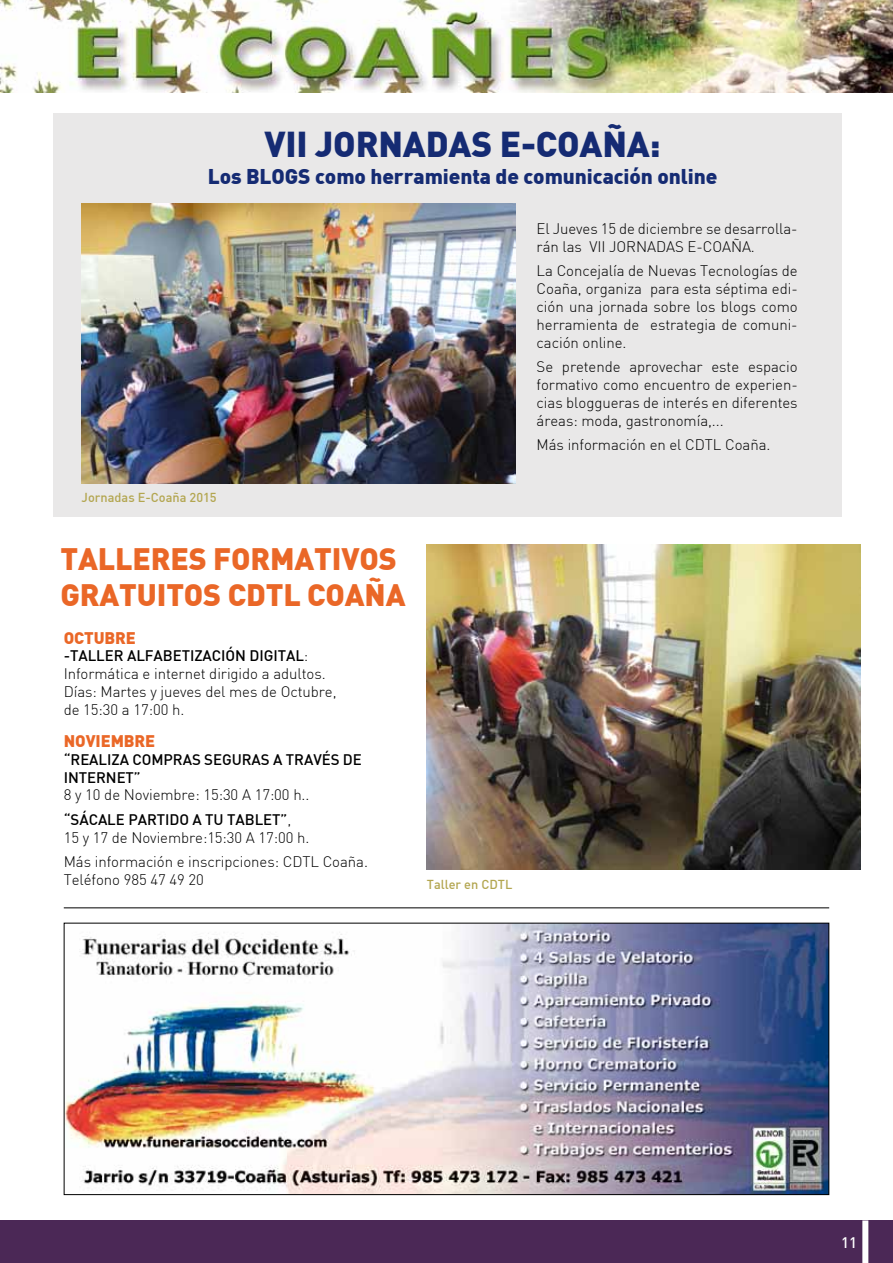
<style>
.page{position:relative;width:893px;height:1263px;background:#fff}
.page>*{position:absolute;margin:0;border:0;box-sizing:border-box;transform-origin:0 0}
.t1{font:900 35.25px "DIN";letter-spacing:-.005em;color:#152b73}
.t2{font:900 30.45px/36.5px "DIN";letter-spacing:-.005em;color:#ea6727}
.t3{font:900 20.85px "DIN";letter-spacing:-.005em;color:#152b73}
.t4{font:900 16.5px "DIN";letter-spacing:-.005em;color:#ea6727}
.t5{font:300 15px/17.9px "DIN";letter-spacing:-.005em;color:#000}
.t6{font:500 15px/17.9px "DIN";letter-spacing:-.005em;color:#000}
.t7{font:500 15px "DIN";color:#fff}
.t8{font:500 12.75px "DIN";color:#b3a650}
.s1{font-weight:500}
</style>
<div class="page">
<img style="left:0;top:0;width:893px;height:92px">
<div style="left:0;top:1220px;width:893px;height:43px;background:#4b2856"></div>
<div style="left:862px;top:1220px;width:6px;height:43px;background:#fff"></div>
<div style="left:54px;top:113px;width:788px;height:403px;background:#e9e8e8"></div>
<hr style="left:64px;top:907px;width:765px;height:1px;background:#000">
<img style="left:66px;top:925px;width:761px;height:268px">
<img style="left:82px;top:203px;width:434px;height:281px">
<img style="left:427px;top:544px;width:433px;height:325px">
<h1 class="t1" style="left:264px;top:121px;width:398px">VII JORNADAS E-COAÑA:</h1>
<h3 class="t3" style="left:208px;top:163px;width:511px">Los BLOGS como herramienta de comunicación online</h3>
<p class="t8" style="left:82px;top:489px;width:137px">Jornadas E-Coaña 2015</p>
<h2 class="t2" style="left:60px;top:539px;width:347px">TALLERES FORMATIVOS<br>GRATUITOS CDTL COAÑA</h2>
<p class="t4" style="left:64px;top:626px;width:74px">OCTUBRE</p>
<p class="t5" style="left:64px;top:647px;width:274px"><span class="s1">-TALLER ALFABETIZACIÓN DIGITAL</span>:<br>Informática e internet dirigido a adultos.<br>Días: Martes y jueves del mes de Octubre, de 15:30 a 17:00 h.</p>
<p class="t4" style="left:64px;top:730px;width:93px">NOVIEMBRE</p>
<p class="t6" style="left:64px;top:750px;width:300px">“REALIZA COMPRAS SEGURAS A TRAVÉS DE<br>INTERNET”</p>
<p class="t5" style="left:64px;top:783px;width:247px;line-height:24.3px">8 y 10 de Noviembre: 15:30 A 17:00 h.. <span class="s1">“SÁCALE PARTIDO A TU TABLET”</span>,</p>
<p class="t5" style="left:64px;top:825px;width:306px;line-height:24.2px">15 y 17 de Noviembre:15:30 A 17:00 h.<br>Más información e inscripciones: CDTL Coaña.</p>
<p class="t5" style="left:64px;top:870px;width:141px">Teléfono 985 47 49 20</p>
<p class="t8" style="left:427px;top:876px;width:87px">Taller en CDTL</p>
<p class="t5" style="left:537px;top:220px;width:262px">El Jueves 15 de diciembre se desarrolla&shy;rán las VII JORNADAS E-COAÑA.</p>
<p class="t5" style="left:537px;top:262px;width:263px;text-align:justify">La Concejalía de Nuevas Tecnologías de Coaña, organiza para esta séptima edi&shy;ción una jornada sobre los blogs como herramienta de estrategia de comuni&shy;cación online.</p>
<p class="t5" style="left:537px;top:358px;width:263px;text-align:justify">Se pretende aprovechar este espacio formativo como encuentro de experien&shy;cias bloggueras de interés en diferentes áreas: moda, gastronomía,...</p>
<p class="t5" style="left:537px;top:435px;width:235px">Más información en el CDTL Coaña.</p>
<p class="t7" style="left:841px;top:1232px;width:17px">11</p>
</div>
